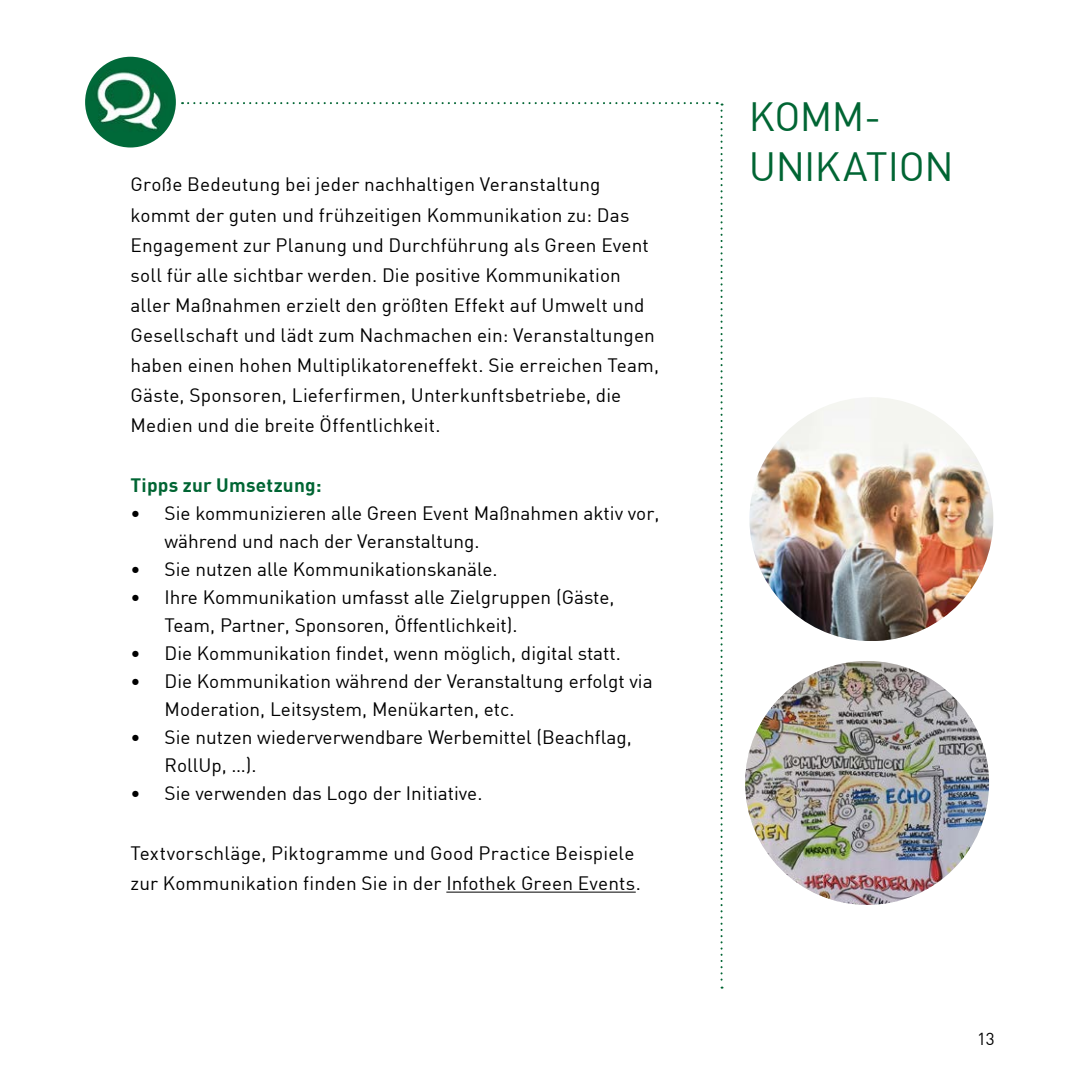
<style>
.page{position:relative;width:1078px;height:1078px;background:#fff}
.page>*{position:absolute;margin:0;border:0;box-sizing:border-box;transform-origin:0 0}
.Fließtext_U1{font:40px "DIN";letter-spacing:-.015em;color:#006533}
.Fließtext_p{font:19px/30px "DIN";letter-spacing:.005em;color:#000}
.Fließtext_U2{font:700 19px "DIN";letter-spacing:.015em;color:#006533}
.t1{font:17px "DIN";color:#000}
</style>
<div class="page">
<img style="left:85px;top:57px;width:91px;height:90px;border-radius:45px">
<img style="left:745px;top:660px;width:243px;height:244px;border-radius:122px">
<img style="left:749px;top:397px;width:244px;height:243px;border-radius:120px">
<p class="Fließtext_p" style="left:130px;top:169px;width:471px">Große Bedeutung bei jeder nachhaltigen Veranstaltung</p>
<p class="Fließtext_p" style="left:130px;top:199px;width:530px">kommt der guten und frühzeitigen Kommunikation zu: Das Engagement zur Planung und Durchführung als Green Event soll für alle sichtbar werden. Die positive Kommunikation aller Maßnahmen erzielt den größten Effekt auf Umwelt und Gesellschaft und lädt zum Nachmachen ein: Veranstaltungen haben einen hohen Multiplikatoreneffekt. Sie erreichen Team, Gäste, Sponsoren, Lieferfirmen, Unterkunftsbetriebe, die Medien und die breite Öffentlichkeit.</p>
<h2 class="Fließtext_U2" style="left:130px;top:472px;width:193px">Tipps zur Umsetzung:</h2>
<p class="Fließtext_p" style="left:164px;top:498px;width:496px;line-height:28px;text-indent:-34px">• Sie kommunizieren alle Green Event Maßnahmen aktiv vor, während und nach der Veranstaltung.</p>
<p class="Fließtext_p" style="left:130px;top:553px;width:368px">• Sie nutzen alle Kommunikationskanäle.</p>
<p class="Fließtext_p" style="left:164px;top:582px;width:451px;line-height:28px;text-indent:-34px">• Ihre Kommunikation umfasst alle Zielgruppen (Gäste,<br>Team, Partner, Sponsoren, Öffentlichkeit).</p>
<p class="Fließtext_p" style="left:130px;top:637px;width:492px">• Die Kommunikation findet, wenn möglich, digital statt.</p>
<p class="Fließtext_p" style="left:164px;top:666px;width:489px;line-height:28px;text-indent:-34px">• Die Kommunikation während der Veranstaltung erfolgt via<br>Moderation, Leitsystem, Menükarten, etc.</p>
<p class="Fließtext_p" style="left:164px;top:722px;width:469px;line-height:28px;text-indent:-34px">• Sie nutzen wiederverwendbare Werbemittel (Beachflag,<br>RollUp, …).</p>
<p class="Fließtext_p" style="left:130px;top:777px;width:353px">• Sie verwenden das Logo der Initiative.</p>
<p class="Fließtext_p" style="left:130px;top:837px;width:512px">Textvorschläge, Piktogramme und Good Practice Beispiele zur Kommunikation finden Sie in der Infothek Green Events.</p>
<h1 class="Fließtext_U1" style="left:748px;top:91px;width:128px">KOMM-</h1>
<h1 class="Fließtext_U1" style="left:748px;top:141px;width:206px">UNIKATION</h1>
<p class="t1" style="left:976px;top:1027px;width:19px">13</p>
</div>
